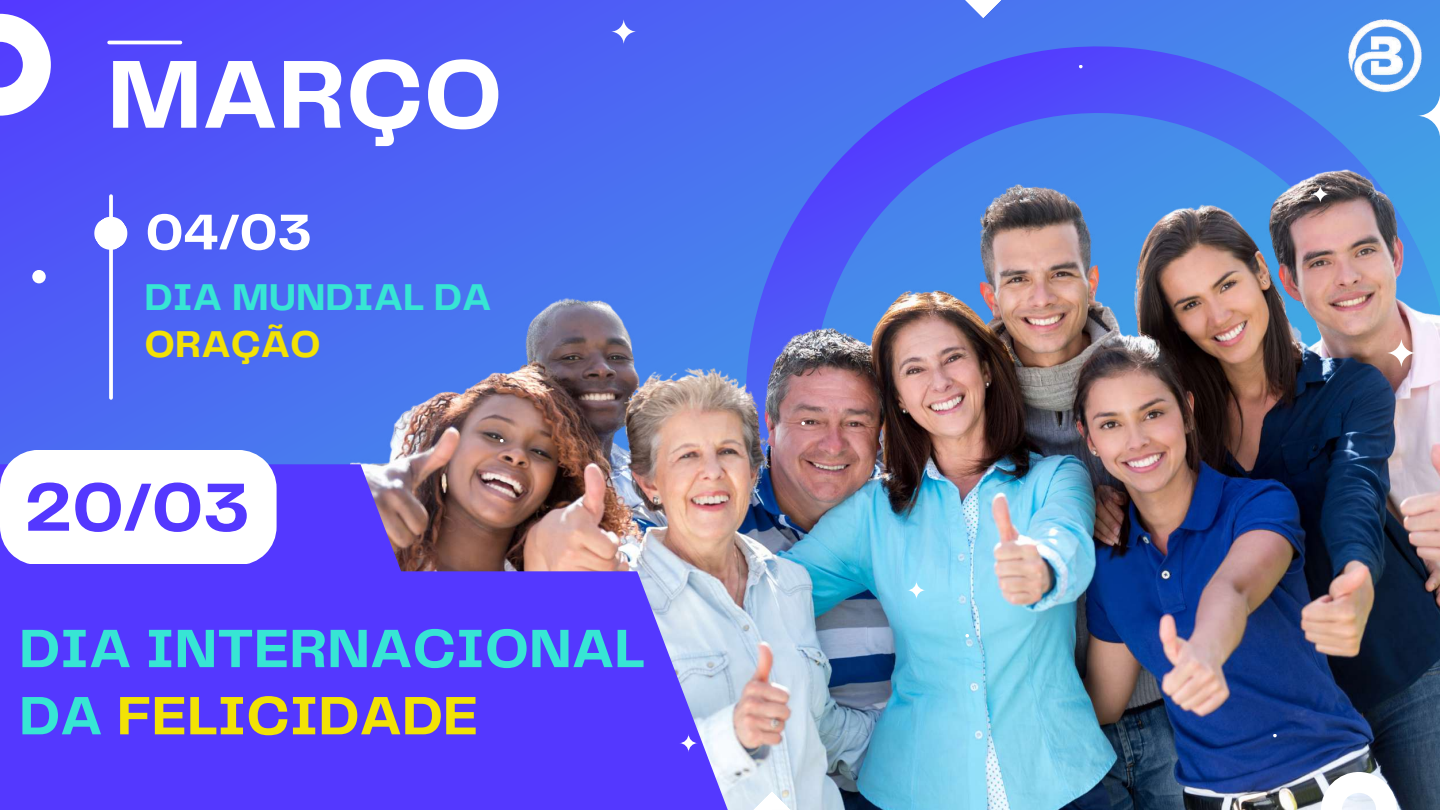
<style>
.page{position:relative;width:1440px;height:810px;background:#fff}
.page>*{position:absolute;margin:0;border:0;box-sizing:border-box;transform-origin:0 0}
.t1{font:700 100.3px "Telegraf";color:#fff}
.t2{font:700 70.7px "Telegraf";color:#5438ff}
.t3{font:700 56.1px/67.2px "Telegraf";color:#37e5d4}
.t4{font:700 52.2px "Telegraf";color:#fff}
.t5{font:700 38.8px "Telegraf";color:#37e5d4}
.t6{font:700 38.8px "Telegraf";color:#f2e205}
.s1{color:#f2e205}
</style>
<div class="page">
<svg style="left:0;top:0;width:622px;height:464px;background:#4e5cf6"></svg>
<svg style="left:622px;top:0;width:818px;height:155px;background:#4b6df1"></svg>
<img style="left:351px;top:155px;width:1089px;height:655px">
<img style="left:842px;top:571px;width:277px;height:239px">
<svg style="left:0;top:14px;width:51px;height:102px"></svg>
<svg style="left:1321px;top:772px;width:76px;height:38px"></svg>
<svg style="left:500px;top:439px;width:4px;height:3px"></svg>
<svg style="left:1079px;top:65px;width:4px;height:3px"></svg>
<div style="left:32px;top:270px;width:14px;height:13px;background:#fff;border-radius:50%"></div>
<svg style="left:1273px;top:734px;width:4px;height:3px"></svg>
<svg style="left:965px;top:634px;width:4px;height:4px"></svg>
<svg style="left:1417px;top:116px;width:23px;height:23px"></svg>
<svg style="left:801px;top:421px;width:4px;height:4px"></svg>
<svg style="left:1386px;top:338px;width:31px;height:30px"></svg>
<svg style="left:907px;top:581px;width:19px;height:19px"></svg>
<svg style="left:1311px;top:185px;width:19px;height:19px"></svg>
<svg style="left:611px;top:19px;width:26px;height:26px"></svg>
<hr style="left:109px;top:41px;width:71px;height:3px;background:#fff">
<svg style="left:959px;top:0;width:49px;height:19px"></svg>
<img style="left:1330px;top:6px;width:110px;height:110px">
<svg style="left:88px;top:210px;width:46px;height:46px"></svg>
<img style="left:0;top:464px;width:842px;height:346px">
<svg style="left:109px;top:196px;width:4px;height:202px"></svg>
<svg style="left:0;top:450px;width:277px;height:114px"></svg>
<h1 class="t1" style="left:107px;top:51px;width:397px">MARÇO</h1>
<p class="t4" style="left:146px;top:210px;width:168px">04/03</p>
<p class="t5" style="left:145px;top:281px;width:349px">DIA MUNDIAL DA</p>
<p class="t6" style="left:145px;top:327px;width:178px">ORAÇÃO</p>
<p class="t2" style="left:24px;top:477px;width:228px">20/03</p>
<p class="t3" style="left:19px;top:618px;width:627px">DIA INTERNACIONAL<br>DA <span class="s1">FELICIDADE</span></p>
</div>
